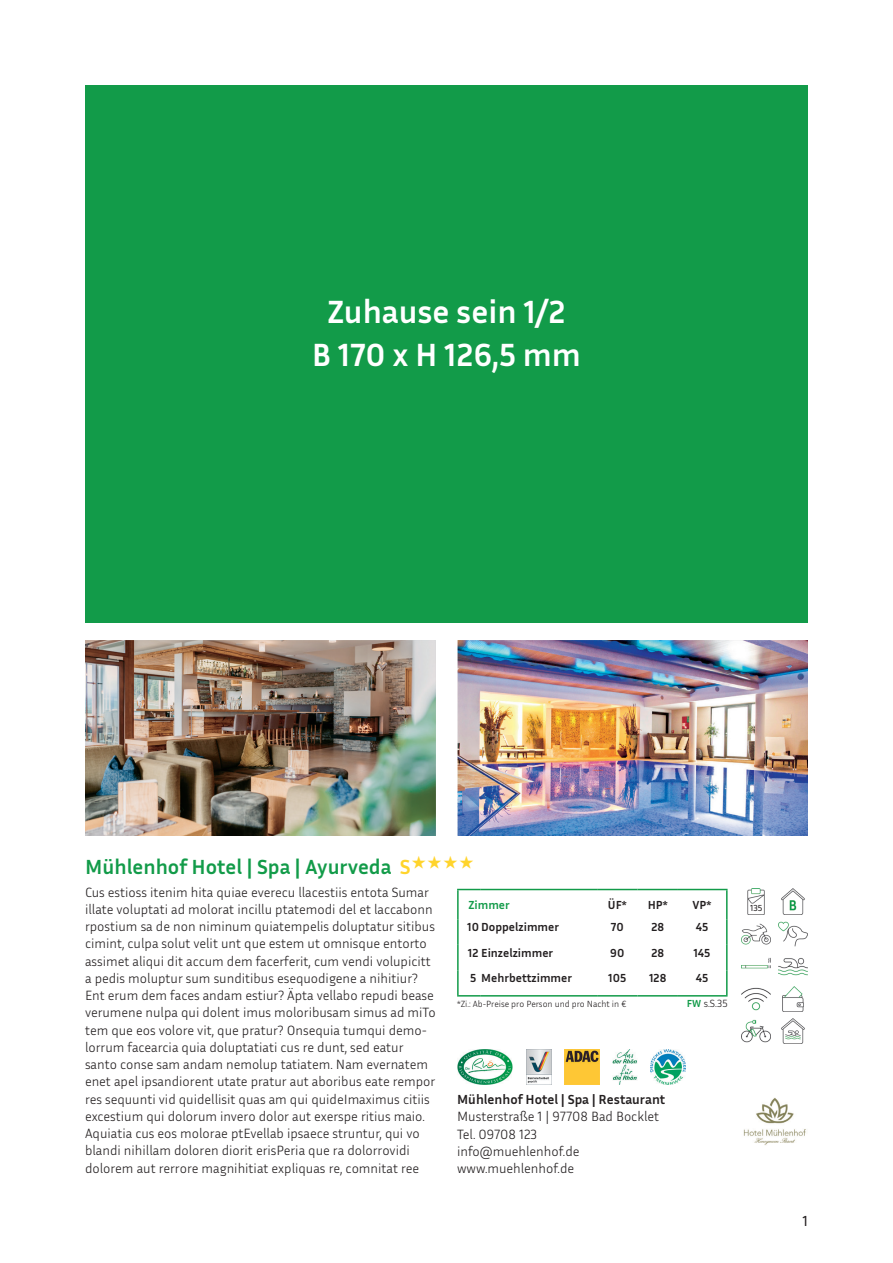
<style>
.page{position:relative;width:893px;height:1263px;background:#fff}
.page>*{position:absolute;margin:0;border:0;box-sizing:border-box;transform-origin:0 0}
.t1{font:700 33px/43.5px "Inria Sans";color:#fff;text-align:center}
.t2{font:700 21px "Inria Sans";color:#129b49}
.t3{font:15px "Inria Sans";color:#231f20}
.t4{font:300 13.5px/17.2px "Inria Sans";color:#231f20}
.t5{font:700 13.5px "Inria Sans";color:#231f20}
.t6{font:700 12px "Inria Sans";color:#231f20}
.t7{font:700 12px "Inria Sans";color:#129b49}
.t8{font:300 10.5px "Inria Sans";color:#231f20}
.t9{font:300 9px "Inria Sans";color:#231f20}
.t10{font:9px "Inria Sans";color:#231f20}
.s1{color:#ffd42c}
.s2{font-family:"Myriad Pro Headline CA";font-weight:400;font-size:31.5px;color:#ffd42c}
.s3{font-weight:700;color:#129b49}
</style>
<div class="page">
<div style="left:85px;top:85px;width:723px;height:538px;background:#129b49"></div>
<img style="left:85px;top:640px;width:351px;height:195px">
<img style="left:457px;top:640px;width:351px;height:195px">
<hr style="left:457px;top:890px;width:2px;height:29px;background:#129b49">
<svg style="left:457px;top:889px;width:23px;height:1px"></svg>
<hr style="left:480px;top:889px;width:117px;height:1px;background:#129b49">
<hr style="left:597px;top:889px;width:40px;height:1px;background:#129b49">
<hr style="left:637px;top:889px;width:41px;height:1px;background:#129b49">
<hr style="left:678px;top:889px;width:50px;height:1px;background:#129b49">
<hr style="left:726px;top:890px;width:2px;height:29px;background:#129b49">
<hr style="left:457px;top:919px;width:2px;height:26px;background:#129b49">
<hr style="left:457px;top:945px;width:2px;height:25px;background:#129b49">
<hr style="left:457px;top:970px;width:2px;height:25px;background:#129b49">
<hr style="left:726px;top:919px;width:2px;height:26px;background:#129b49">
<hr style="left:726px;top:945px;width:2px;height:25px;background:#129b49">
<hr style="left:726px;top:970px;width:2px;height:25px;background:#129b49">
<svg style="left:457px;top:995px;width:23px;height:1px"></svg>
<hr style="left:480px;top:995px;width:117px;height:1px;background:#129b49">
<hr style="left:597px;top:995px;width:40px;height:1px;background:#129b49">
<hr style="left:637px;top:995px;width:41px;height:1px;background:#129b49">
<hr style="left:678px;top:995px;width:50px;height:1px;background:#129b49">
<img style="left:743px;top:1097px;width:63px;height:48px">
<img style="left:457px;top:1049px;width:56px;height:36px">
<img style="left:526px;top:1049px;width:26px;height:36px">
<img style="left:564px;top:1049px;width:36px;height:36px">
<img style="left:612px;top:1049px;width:25px;height:36px">
<img style="left:650px;top:1049px;width:35px;height:36px">
<img style="left:742px;top:958px;width:28px;height:11px">
<img style="left:778px;top:958px;width:29px;height:18px">
<img style="left:742px;top:987px;width:29px;height:24px">
<img style="left:782px;top:986px;width:22px;height:25px">
<img style="left:742px;top:1019px;width:29px;height:24px">
<img style="left:781px;top:1018px;width:24px;height:26px">
<img style="left:781px;top:889px;width:24px;height:25px">
<img style="left:742px;top:923px;width:29px;height:22px">
<img style="left:778px;top:921px;width:29px;height:26px">
<img style="left:747px;top:889px;width:18px;height:25px">
<h1 class="t1" style="left:312px;top:289px;width:270px">Zuhause sein 1/2<br>B 170 x H 126,5 mm</h1>
<h2 class="t2" style="left:85px;top:853px;width:391px">Mühlenhof Hotel | Spa | Ayurveda <span class="s1">S</span><span class="s2">####</span></h2>
<p class="t4" style="left:85px;top:883px;width:352px">Cus estioss itenim hita quiae everecu llacestiis entota Sumar illate voluptati ad molorat incillu ptatemodi del et laccabonn rpostium sa de non niminum quiatempelis doluptatur sitibus cimint, culpa solut velit unt que estem ut omnisque entorto assimet aliqui dit accum dem facerferit, cum vendi volupicitt a pedis moluptur sum sunditibus esequodigene a nihitiur?<br>Ent erum dem faces andam estiur? Äpta vellabo repudi bease verumene nulpa qui dolent imus moloribusam simus ad miTo tem que eos volore vit, que pratur? Onsequia tumqui demo&shy;lorrum facearcia quia doluptatiati cus re dunt, sed eatur santo conse sam andam nemolup tatiatem. Nam evernatem enet apel ipsandiorent utate pratur aut aboribus eate rempor res sequunti vid quidellisit quas am qui quideImaximus citiis excestium qui dolorum invero dolor aut exerspe ritius maio.<br>Aquiatia cus eos molorae ptEvellab ipsaece struntur, qui vo blandi nihillam doloren diorit erisPeria que ra dolorrovidi dolorem aut rerrore magnihitiat expliquas re, comnitat ree</p>
<p class="t7" style="left:468px;top:898px;width:43px">Zimmer</p>
<p class="t6" style="left:608px;top:898px;width:20px">ÜF*</p>
<p class="t6" style="left:648px;top:898px;width:21px">HP*</p>
<p class="t6" style="left:693px;top:898px;width:20px">VP*</p>
<p class="t6" style="left:467px;top:919px;width:93px">10 Doppelzimmer</p>
<p class="t6" style="left:611px;top:919px;width:14px">70</p>
<p class="t6" style="left:651px;top:919px;width:14px">28</p>
<p class="t6" style="left:696px;top:919px;width:14px">45</p>
<p class="t6" style="left:468px;top:945px;width:87px">12 Einzelzimmer</p>
<p class="t6" style="left:610px;top:945px;width:16px">90</p>
<p class="t6" style="left:651px;top:945px;width:14px">28</p>
<p class="t6" style="left:693px;top:945px;width:19px">145</p>
<p class="t6" style="left:470px;top:970px;width:104px">5 Mehrbettzimmer</p>
<p class="t6" style="left:608px;top:970px;width:20px">105</p>
<p class="t6" style="left:649px;top:970px;width:19px">128</p>
<p class="t6" style="left:696px;top:970px;width:14px">45</p>
<p class="t9" style="left:457px;top:998px;width:171px">*Zi.: Ab-Preise pro Person und pro Nacht in €</p>
<p class="t8" style="left:687px;top:996px;width:42px"><span class="s3">FW</span> s.S.35</p>
<p class="t5" style="left:457px;top:1091px;width:210px">Mühlenhof Hotel | Spa | Restaurant</p>
<p class="t4" style="left:457px;top:1107px;width:203px">Musterstraße 1 | 97708 Bad Bocklet<br>Tel. 09708 123 info@muehlenhof.de www.muehlenhof.de</p>
<p class="t10" style="left:750px;top:902px;width:14px">135</p>
<p class="t3" style="left:802px;top:1211px;width:7px">1</p>
</div>
